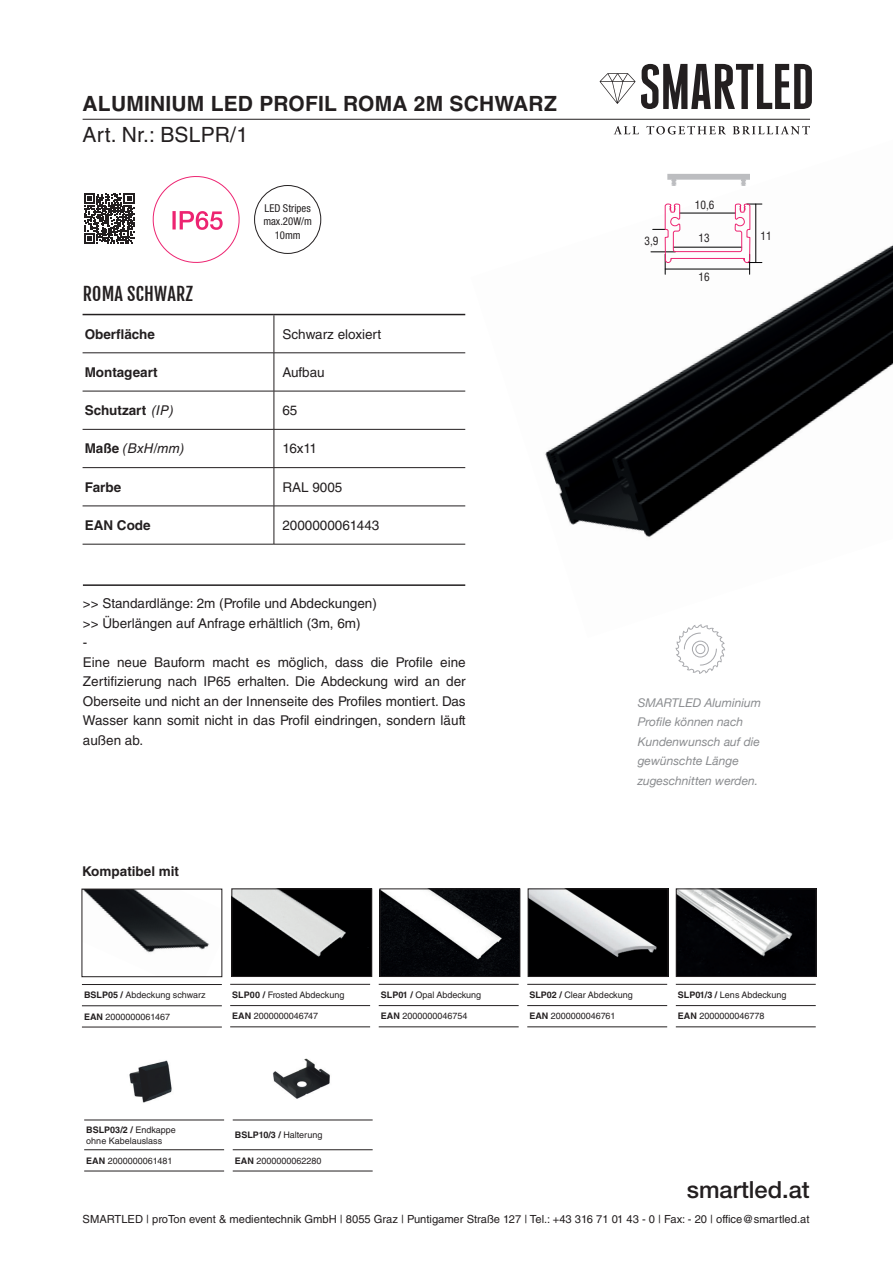
<style>
.page{position:relative;width:893px;height:1263px;background:#fff}
.page>*{position:absolute;margin:0;border:0;box-sizing:border-box;transform-origin:0 0}
.t1{font:500 23.7px "Helvetica Neue LT Std";color:#231f20}
.t2{font:700 21px "Helvetica LT Std";letter-spacing:.01em;color:#231f20}
.t3{font:21px "Helvetica LT Std";letter-spacing:.01em;color:#231f20}
.t4{font:18px "Fjalla One";letter-spacing:.01em;color:#231f20}
.t5{font:13.5px/19.5px "Helvetica LT Std";color:#231f20}
.t6{font:700 13.5px "Helvetica LT Std";color:#231f20}
.t7{font:italic 13.5px "Helvetica LT Std";color:#231f20}
.t8{font:italic 12px/19.5px "Helvetica Neue";color:#8a8c8f}
.t9{font:condensed 11.25px "Helvetica CE";color:#231f20}
.t10{font:11.1px "Helvetica LT Std";color:#231f20}
.t11{font:condensed 10.8px/13.5px "Helvetica Neue";color:#231f20;text-align:center}
.t12{font:9px/10.8px "Helvetica LT Std";color:#231f20}
.t13{font:700 9px "Helvetica LT Std";color:#231f20}
.s1{font-weight:400;font-style:italic}
.s2{font-weight:700;font-style:normal}
.s3{font-weight:700}
.s4{font-weight:400}
</style>
<div class="page">
<img style="left:545px;top:203px;width:348px;height:334px">
<svg style="left:83px;top:315px;width:382px;height:38px"></svg>
<hr style="left:274px;top:315px;width:1px;height:38px;background:#231f20">
<hr style="left:83px;top:353px;width:191px;height:1px;background:#231f20">
<hr style="left:274px;top:353px;width:191px;height:1px;background:#231f20">
<hr style="left:274px;top:353px;width:1px;height:38px;background:#231f20">
<hr style="left:83px;top:391px;width:191px;height:1px;background:#231f20">
<hr style="left:274px;top:391px;width:191px;height:1px;background:#231f20">
<hr style="left:274px;top:391px;width:1px;height:38px;background:#231f20">
<hr style="left:83px;top:429px;width:191px;height:1px;background:#231f20">
<hr style="left:274px;top:429px;width:191px;height:1px;background:#231f20">
<hr style="left:274px;top:429px;width:1px;height:38px;background:#231f20">
<hr style="left:83px;top:467px;width:191px;height:1px;background:#231f20">
<hr style="left:274px;top:467px;width:191px;height:1px;background:#231f20">
<hr style="left:274px;top:468px;width:1px;height:38px;background:#231f20">
<hr style="left:83px;top:506px;width:191px;height:1px;background:#231f20">
<hr style="left:274px;top:506px;width:191px;height:1px;background:#231f20">
<hr style="left:274px;top:506px;width:1px;height:38px;background:#231f20">
<hr style="left:83px;top:544px;width:191px;height:1px;background:#231f20">
<hr style="left:274px;top:544px;width:191px;height:1px;background:#231f20">
<hr style="left:83px;top:314px;width:191px;height:1px;background:#231f20">
<hr style="left:274px;top:314px;width:191px;height:1px;background:#231f20">
<svg style="left:641px;top:64px;width:171px;height:45px"></svg>
<svg style="left:600px;top:73px;width:35px;height:31px"></svg>
<svg style="left:614px;top:126px;width:25px;height:8px"></svg>
<svg style="left:646px;top:126px;width:80px;height:8px"></svg>
<svg style="left:733px;top:126px;width:77px;height:9px"></svg>
<hr style="left:83px;top:119px;width:727px;height:1px;background:#231f20">
<svg style="left:84px;top:193px;width:50px;height:51px"></svg>
<div style="left:254px;top:185px;width:67px;height:69px;border:1px solid #231f20;border-radius:50%"></div>
<svg style="left:667px;top:174px;width:83px;height:12px"></svg>
<svg style="left:651px;top:203px;width:111px;height:72px"></svg>
<svg style="left:152px;top:176px;width:88px;height:87px"></svg>
<hr style="left:82px;top:984px;width:140px;height:1px;background:#231f20">
<hr style="left:82px;top:1005px;width:140px;height:1px;background:#231f20">
<hr style="left:82px;top:1027px;width:140px;height:1px;background:#231f20">
<hr style="left:676px;top:984px;width:140px;height:1px;background:#231f20">
<hr style="left:676px;top:1005px;width:140px;height:1px;background:#231f20">
<hr style="left:676px;top:1026px;width:140px;height:1px;background:#231f20">
<hr style="left:527px;top:984px;width:140px;height:1px;background:#231f20">
<hr style="left:527px;top:1005px;width:140px;height:1px;background:#231f20">
<hr style="left:527px;top:1026px;width:140px;height:1px;background:#231f20">
<hr style="left:379px;top:984px;width:140px;height:1px;background:#231f20">
<hr style="left:379px;top:1005px;width:140px;height:1px;background:#231f20">
<hr style="left:379px;top:1026px;width:140px;height:1px;background:#231f20">
<hr style="left:233px;top:1120px;width:140px;height:1px;background:#231f20">
<hr style="left:233px;top:1149px;width:140px;height:1px;background:#231f20">
<hr style="left:233px;top:1171px;width:140px;height:1px;background:#231f20">
<hr style="left:230px;top:984px;width:140px;height:1px;background:#231f20">
<hr style="left:230px;top:1005px;width:140px;height:1px;background:#231f20">
<hr style="left:230px;top:1026px;width:140px;height:1px;background:#231f20">
<hr style="left:84px;top:1120px;width:140px;height:1px;background:#231f20">
<hr style="left:84px;top:1149px;width:140px;height:1px;background:#231f20">
<hr style="left:84px;top:1171px;width:140px;height:1px;background:#231f20">
<img style="left:234px;top:891px;width:136px;height:84px">
<div style="left:232px;top:889px;width:140px;height:88px;border:1px solid #231f20"></div>
<img style="left:530px;top:891px;width:136px;height:84px">
<div style="left:528px;top:889px;width:140px;height:88px;border:1px solid #231f20"></div>
<img style="left:84px;top:891px;width:125px;height:62px">
<div style="left:82px;top:889px;width:140px;height:88px;border:1px solid #231f20"></div>
<img style="left:382px;top:891px;width:136px;height:84px">
<div style="left:380px;top:889px;width:140px;height:88px;border:1px solid #231f20"></div>
<img style="left:678px;top:891px;width:136px;height:84px">
<div style="left:676px;top:889px;width:140px;height:88px;border:1px solid #231f20"></div>
<img style="left:273px;top:1058px;width:57px;height:41px">
<img style="left:129px;top:1060px;width:43px;height:43px">
<svg style="left:676px;top:624px;width:49px;height:50px"></svg>
<hr style="left:83px;top:584px;width:382px;height:2px;background:#231f20">
<h2 class="t2" style="left:83px;top:90px;width:476px">ALUMINIUM LED PROFIL ROMA 2M SCHWARZ</h2>
<h2 class="t3" style="left:83px;top:123px;width:167px">Art. Nr.: BSLPR/1</h2>
<h3 class="t4" style="left:83px;top:283px;width:112px">ROMA SCHWARZ</h3>
<p class="t11" style="left:263px;top:201px;width:50px">LED Stripes max.20W/m<br>10mm</p>
<p class="t6" style="left:85px;top:325px;width:72px">Oberfläche</p>
<p class="t5" style="left:282px;top:324px;width:100px">Schwarz eloxiert</p>
<p class="t6" style="left:85px;top:364px;width:75px">Montageart</p>
<p class="t5" style="left:282px;top:362px;width:44px">Aufbau</p>
<p class="t6" style="left:85px;top:402px;width:90px">Schutzart <span class="s1">(IP)</span></p>
<p class="t5" style="left:282px;top:401px;width:17px">65</p>
<p class="t7" style="left:85px;top:441px;width:101px"><span class="s2">Maße</span> (BxH/mm)</p>
<p class="t5" style="left:282px;top:439px;width:36px">16x11</p>
<p class="t6" style="left:85px;top:479px;width:38px">Farbe</p>
<p class="t5" style="left:282px;top:477px;width:62px">RAL 9005</p>
<p class="t6" style="left:85px;top:517px;width:68px">EAN Code</p>
<p class="t5" style="left:282px;top:515px;width:99px">2000000061443</p>
<p class="t5" style="left:83px;top:594px;width:384px">&gt;&gt; Standardlänge: 2m (Profile und Abdeckungen)<br>&gt;&gt; Überlängen auf Anfrage erhältlich (3m, 6m)<br>-<br>Eine neue Bauform macht es möglich, dass die Profile eine Zertifizierung nach IP65 erhalten. Die Abdeckung wird an der Oberseite und nicht an der Innenseite des Profiles montiert. Das Wasser kann somit nicht in das Profil eindringen, sondern läuft außen ab.</p>
<p class="t6" style="left:82px;top:863px;width:99px">Kompatibel mit</p>
<p class="t9" style="left:695px;top:198px;width:21px">10,6</p>
<p class="t9" style="left:644px;top:234px;width:16px">3,9</p>
<p class="t9" style="left:699px;top:231px;width:13px">13</p>
<p class="t9" style="left:699px;top:270px;width:13px">16</p>
<p class="t9" style="left:761px;top:229px;width:13px">11</p>
<p class="t8" style="left:638px;top:693px;width:125px">SMARTLED Aluminium<br>Profile können nach<br>Kundenwunsch auf die gewünschte Länge zugeschnitten werden.</p>
<p class="t12" style="left:84px;top:990px;width:123px"><span class="s3">BSLP05 /</span> Abdeckung schwarz</p>
<p class="t12" style="left:84px;top:1011px;width:88px"><span class="s3">EAN</span> 2000000061467</p>
<p class="t12" style="left:232px;top:989px;width:114px"><span class="s3">SLP00 /</span> Frosted Abdeckung</p>
<p class="t12" style="left:232px;top:1011px;width:87px"><span class="s3">EAN</span> 2000000046747</p>
<p class="t12" style="left:381px;top:989px;width:102px"><span class="s3">SLP01 /</span> Opal Abdeckung</p>
<p class="t12" style="left:381px;top:1011px;width:88px"><span class="s3">EAN</span> 2000000046754</p>
<p class="t12" style="left:86px;top:1124px;width:91px"><span class="s3">BSLP03/2 /</span> Endkappe ohne Kabelauslass</p>
<p class="t12" style="left:86px;top:1155px;width:88px"><span class="s3">EAN</span> 2000000061481</p>
<p class="t13" style="left:235px;top:1129px;width:89px">BSLP10/3 / <span class="s4">Halterung</span></p>
<p class="t12" style="left:235px;top:1155px;width:88px"><span class="s3">EAN</span> 2000000062280</p>
<p class="t12" style="left:529px;top:989px;width:105px"><span class="s3">SLP02 /</span> Clear Abdeckung</p>
<p class="t12" style="left:529px;top:1011px;width:88px"><span class="s3">EAN</span> 2000000046761</p>
<p class="t12" style="left:678px;top:989px;width:110px"><span class="s3">SLP01/3 /</span> Lens Abdeckung</p>
<p class="t12" style="left:678px;top:1011px;width:88px"><span class="s3">EAN</span> 2000000046778</p>
<h1 class="t1" style="left:687px;top:1175px;width:124px">smartled.at</h1>
<p class="t10" style="left:83px;top:1213px;width:728px">SMARTLED | proTon event &amp; medientechnik GmbH | 8055 Graz | Puntigamer Straße 127 | Tel.: +43 316 71 01 43 - 0 | Fax: - 20 | office@smartled.at</p>
</div>
